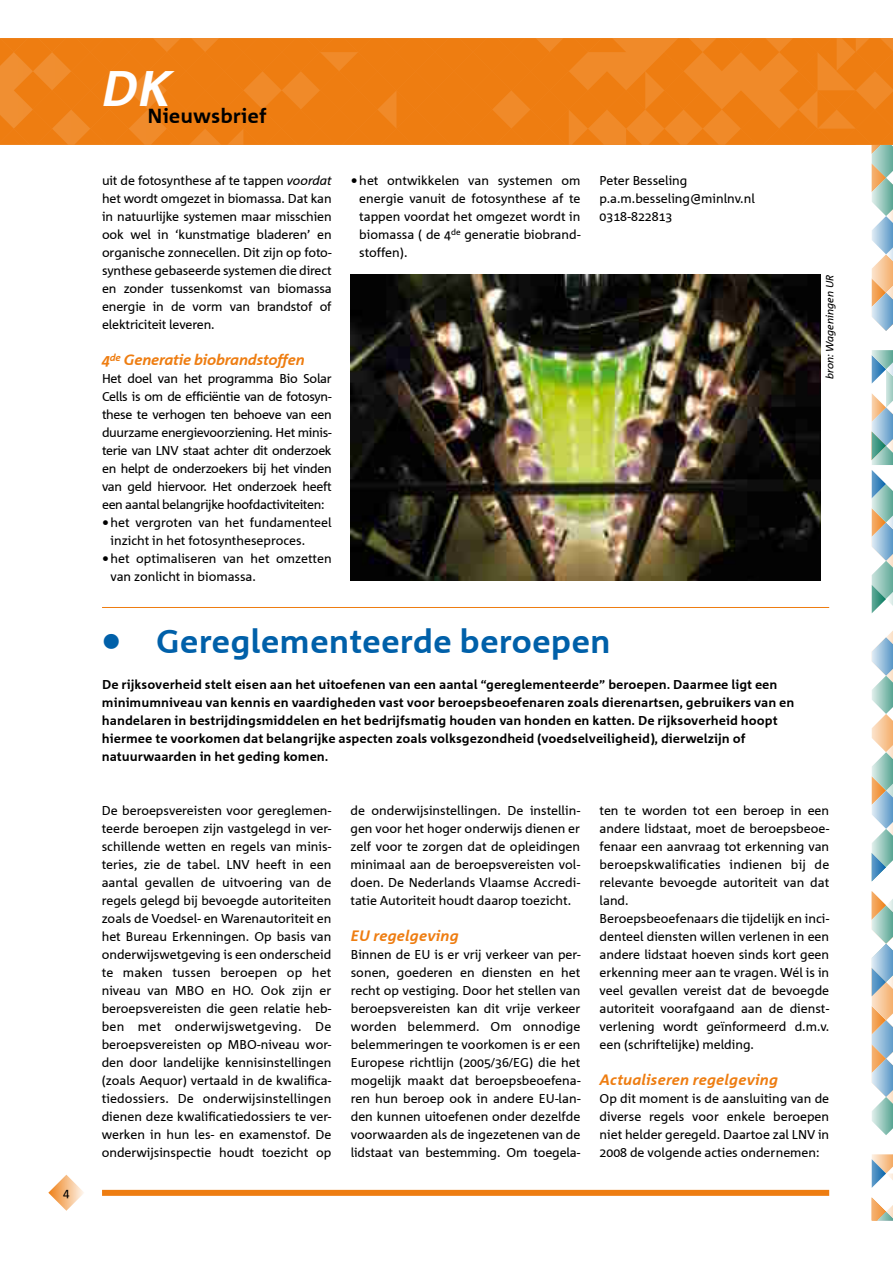
<style>
.page{position:relative;width:893px;height:1263px;background:#fff}
.page>*{position:absolute;margin:0;border:0;box-sizing:border-box;transform-origin:0 0}
.t1{font:italic 700 49.65px "Agrofont";color:#fff}
.t2{font:700 33px "Agrofont";color:#0060a9}
.t3{font:700 20.25px "Agrofont";color:#000}
.t4{font:italic 700 15px "Agrofont";color:#ee7d11}
.t5{font:italic 700 15px "Agrofont";letter-spacing:-.025em;color:#ee7d11}
.t6{font:12.75px/18px "Agrofont";color:#000;text-align:justify}
.t7{font:700 12.75px/18px "Agrofont";color:#000}
.t8{font:12px "Agrofont";color:#000}
.t9{font:italic 10.5px "Agrofont";color:#000}
.s1{font-style:italic}
</style>
<div class="page">
<svg style="left:48px;top:1175px;width:36px;height:36px"></svg>
<svg style="left:872px;top:1154px;width:21px;height:34px"></svg>
<svg style="left:872px;top:1197px;width:21px;height:23px"></svg>
<svg style="left:872px;top:891px;width:21px;height:244px"></svg>
<svg style="left:872px;top:350px;width:21px;height:263px"></svg>
<svg style="left:872px;top:631px;width:21px;height:250px"></svg>
<div style="left:102px;top:1190px;width:727px;height:6px;background:#ee7d11"></div>
<svg style="left:0;top:38px;width:893px;height:293px"></svg>
<hr style="left:102px;top:607px;width:727px;height:1px;background:#ee7d11">
<img style="left:351px;top:275px;width:470px;height:306px">
<p class="t8" style="left:63px;top:1187px;width:8px">4</p>
<h1 class="t1" style="left:102px;top:62px;width:72px">DK</h1>
<h3 class="t3" style="left:148px;top:105px;width:121px">Nieuwsbrief</h3>
<p class="t6" style="left:102px;top:172px;width:231px">uit de fotosynthese af te tappen <span class="s1">voordat </span>het wordt omgezet in biomassa. Dat kan in natuurlijke systemen maar misschien ook wel in ‘kunstmatige bladeren’ en organische zonnecellen. Dit zijn op foto&shy;synthese gebaseerde systemen die direct en zonder tussenkomst van biomassa energie in de vorm van brandstof of elektriciteit leveren.</p>
<p class="t5" style="left:102px;top:351px;width:204px">4<sup>de</sup> Generatie biobrandstoffen</p>
<p class="t6" style="left:102px;top:370px;width:231px">Het doel van het programma Bio Solar Cells is om de efficiëntie van de fotosyn&shy;these te verhogen ten behoeve van een duurzame energievoorziening. Het minis&shy;terie van LNV staat achter dit onderzoek en helpt de onderzoekers bij het vinden van geld hiervoor. Het onderzoek heeft een aantal belangrijke hoofdactiviteiten:</p>
<p class="t6" style="left:111px;top:514px;width:223px;text-indent:-9px">•het vergroten van het fundamenteel inzicht in het fotosyntheseproces.</p>
<p class="t6" style="left:111px;top:550px;width:223px;text-indent:-9px">•het optimaliseren van het omzetten van zonlicht in biomassa.</p>
<p class="t6" style="left:359px;top:172px;width:223px;text-indent:-9px">•het ontwikkelen van systemen om energie vanuit de fotosynthese af te tappen voordat het omgezet wordt in biomassa ( de 4<sup>de</sup> generatie biobrand&shy;stoffen).</p>
<p class="t6" style="left:600px;top:172px;width:157px;text-align:left">Peter Besseling p.a.m.besseling@minlnv.nl<br>0318-822813</p>
<h2 class="t2" style="left:102px;top:623px;width:510px">• Gereglementeerde beroepen</h2>
<p class="t7" style="left:102px;top:676px;width:694px">De rijksoverheid stelt eisen aan het uitoefenen van een aantal “gereglementeerde” beroepen. Daarmee ligt een minimumniveau van kennis en vaardigheden vast voor beroepsbeoefenaren zoals dierenartsen, gebruikers van en handelaren in bestrijdingsmiddelen en het bedrijfsmatig houden van honden en katten. De rijksoverheid hoopt hiermee te voorkomen dat belangrijke aspecten zoals volksgezondheid (voedselveiligheid), dierwelzijn of natuurwaarden in het geding komen.</p>
<p class="t9" style="left:824px;top:379px;width:106px;rotate:-90deg">bron: Wageningen UR</p>
<p class="t6" style="left:102px;top:802px;width:231px">De beroepsvereisten voor gereglemen&shy;teerde beroepen zijn vastgelegd in ver&shy;schillende wetten en regels van minis&shy;teries, zie de tabel. LNV heeft in een aantal gevallen de uitvoering van de regels gelegd bij bevoegde autoriteiten zoals de Voedsel- en Warenautoriteit en het Bureau Erkenningen. Op basis van onderwijswetgeving is een onderscheid te maken tussen beroepen op het niveau van MBO en HO. Ook zijn er beroepsvereisten die geen relatie heb&shy;ben met onderwijswetgeving. De beroepsvereisten op MBO-niveau wor&shy;den door landelijke kennisinstellingen (zoals Aequor) vertaald in de kwalifica&shy;tiedossiers. De onderwijsinstellingen dienen deze kwalificatiedossiers te ver&shy;werken in hun les- en examenstof. De onderwijsinspectie houdt toezicht op</p>
<p class="t6" style="left:350px;top:802px;width:231px">de onderwijsinstellingen. De instellin&shy;gen voor het hoger onderwijs dienen er zelf voor te zorgen dat de opleidingen minimaal aan de beroepsvereisten vol&shy;doen. De Nederlands Vlaamse Accredi&shy;tatie Autoriteit houdt daarop toezicht.</p>
<p class="t4" style="left:351px;top:927px;width:110px">EU regelgeving</p>
<p class="t6" style="left:351px;top:946px;width:231px">Binnen de EU is er vrij verkeer van per&shy;sonen, goederen en diensten en het recht op vestiging. Door het stellen van beroepsvereisten kan dit vrije verkeer worden belemmerd. Om onnodige belemmeringen te voorkomen is er een Europese richtlijn (2005/36/EG) die het mogelijk maakt dat beroepsbeoefena&shy;ren hun beroep ook in andere EU-lan&shy;den kunnen uitoefenen onder dezelfde voorwaarden als de ingezetenen van de lidstaat van bestemming. Om toegela-</p>
<p class="t6" style="left:600px;top:802px;width:231px;text-align:left">ten te worden tot een beroep in een andere lidstaat, moet de beroepsbeoe&shy;fenaar een aanvraag tot erkenning van beroepskwalificaties indienen bij de relevante bevoegde autoriteit van dat land.<br>Beroepsbeoefenaars die tijdelijk en inci&shy;denteel diensten willen verlenen in een andere lidstaat hoeven sinds kort geen erkenning meer aan te vragen. Wél is in veel gevallen vereist dat de bevoegde autoriteit voorafgaand aan de dienst&shy;verlening wordt geïnformeerd d.m.v. een (schriftelijke) melding.</p>
<p class="t4" style="left:600px;top:1071px;width:180px">Actualiseren regelgeving</p>
<p class="t6" style="left:600px;top:1090px;width:231px">Op dit moment is de aansluiting van de diverse regels voor enkele beroepen niet helder geregeld. Daartoe zal LNV in 2008 de volgende acties ondernemen:</p>
</div>
